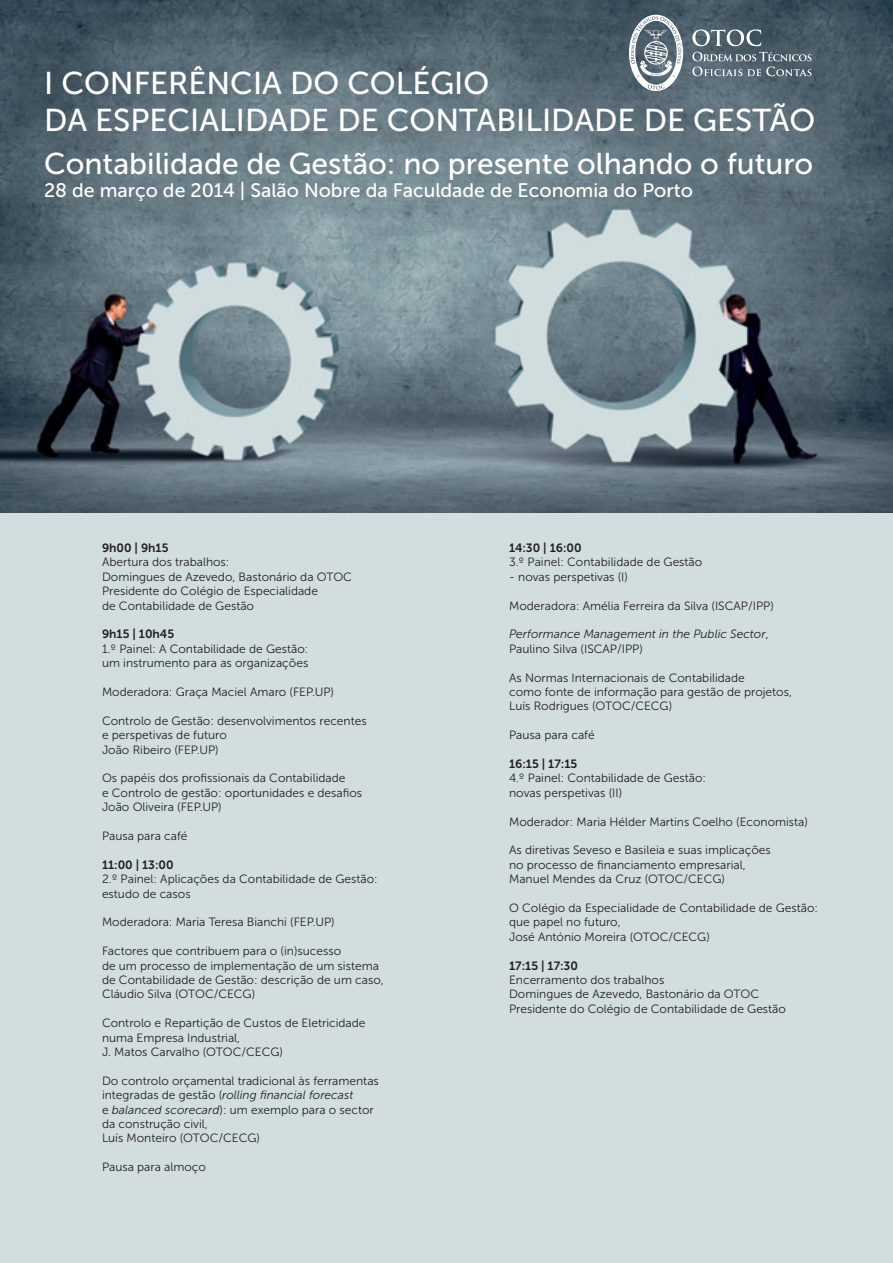
<style>
.page{position:relative;width:893px;height:1263px;background:#d1dddf}
.page>*{position:absolute;margin:0;border:0;box-sizing:border-box;transform-origin:0 0}
.t1{font:31.5px/37.8px "Museo Sans 500";color:#fff}
.t2{font:30px "Museo Sans 500";color:#fff}
.t3{font:19.5px "Museo Sans 500";color:#fff}
.t4{font:12px/14.4px "Museo Sans 300";color:#231f20}
.t5{font:12px "Museo Sans 700";color:#231f20}
.t6{font:italic 12px/14.4px "Museo Sans 300";color:#231f20}
.s1{font-style:italic}
.s2{font-style:normal}
</style>
<div class="page">
<img style="left:0;top:0;width:893px;height:513px">
<svg style="left:692px;top:52px;width:120px;height:9px"></svg>
<svg style="left:692px;top:67px;width:120px;height:9px"></svg>
<svg style="left:692px;top:29px;width:69px;height:17px"></svg>
<svg style="left:629px;top:15px;width:54px;height:76px;background:#8c989f"></svg>
<h1 class="t1" style="left:44px;top:64px;width:772px">I CONFERÊNCIA DO COLÉGIO<br>DA ESPECIALIDADE DE CONTABILIDADE DE GESTÃO</h1>
<h2 class="t2" style="left:44px;top:147px;width:771px">Contabilidade de Gestão: no presente olhando o futuro</h2>
<h3 class="t3" style="left:44px;top:180px;width:650px">28 de março de 2014 | Salão Nobre da Faculdade de Economia do Porto</h3>
<p class="t5" style="left:102px;top:541px;width:68px">9h00 | 9h15</p>
<p class="t4" style="left:102px;top:555px;width:252px">Abertura dos trabalhos:<br>Domingues de Azevedo, Bastonário da OTOC Presidente do Colégio de Especialidade<br>de Contabilidade de Gestão</p>
<p class="t5" style="left:102px;top:628px;width:74px">9h15 | 10h45</p>
<p class="t4" style="left:102px;top:641px;width:208px">1.º Painel: A Contabilidade de Gestão: um instrumento para as organizações</p>
<p class="t4" style="left:102px;top:685px;width:233px">Moderadora: Graça Maciel Amaro (FEP.UP)</p>
<p class="t4" style="left:102px;top:713px;width:266px">Controlo de Gestão: desenvolvimentos recentes e perspetivas de futuro<br>João Ribeiro (FEP.UP)</p>
<p class="t4" style="left:102px;top:771px;width:262px">Os papéis dos profissionais da Contabilidade<br>e Controlo de gestão: oportunidades e desafios<br>João Oliveira (FEP.UP)</p>
<p class="t4" style="left:102px;top:829px;width:87px">Pausa para café</p>
<p class="t5" style="left:102px;top:858px;width:73px">11:00 | 13:00</p>
<p class="t4" style="left:102px;top:872px;width:277px">2.º Painel: Aplicações da Contabilidade de Gestão: estudo de casos</p>
<p class="t4" style="left:102px;top:915px;width:234px">Moderadora: Maria Teresa Bianchi (FEP.UP)</p>
<p class="t4" style="left:102px;top:944px;width:283px">Factores que contribuem para o (in)sucesso<br>de um processo de implementação de um sistema de Contabilidade de Gestão: descrição de um caso, Cláudio Silva (OTOC/CECG)</p>
<p class="t4" style="left:102px;top:1016px;width:265px">Controlo e Repartição de Custos de Eletricidade numa Empresa Industrial,<br>J. Matos Carvalho (OTOC/CECG)</p>
<p class="t4" style="left:102px;top:1073px;width:278px">Do controlo orçamental tradicional às ferramentas integradas de gestão (<span class="s1">rolling financial forecast<br></span>e <span class="s1">balanced scorecard</span>): um exemplo para o sector da construção civil,<br>Luís Monteiro (OTOC/CECG)</p>
<p class="t4" style="left:102px;top:1160px;width:106px">Pausa para almoço</p>
<p class="t5" style="left:509px;top:541px;width:74px">14:30 | 16:00</p>
<p class="t4" style="left:509px;top:555px;width:195px">3.º Painel: Contabilidade de Gestão</p>
<p class="t4" style="left:509px;top:569px;width:120px">- novas perspetivas (I)</p>
<p class="t4" style="left:509px;top:598px;width:266px">Moderadora: Amélia Ferreira da Silva (ISCAP/IPP)</p>
<p class="t6" style="left:509px;top:627px;width:261px">Performance Management in the Public Sector<span class="s2">,<br>Paulino Silva (ISCAP/IPP)</span></p>
<p class="t4" style="left:509px;top:670px;width:284px">As Normas Internacionais de Contabilidade<br>como fonte de informação para gestão de projetos,<br>Luís Rodrigues (OTOC/CECG)</p>
<p class="t4" style="left:509px;top:728px;width:87px">Pausa para café</p>
<p class="t5" style="left:509px;top:757px;width:70px">16:15 | 17:15</p>
<p class="t4" style="left:509px;top:771px;width:199px">4.º Painel: Contabilidade de Gestão: novas perspetivas (II)</p>
<p class="t4" style="left:509px;top:814px;width:300px">Moderador: Maria Hélder Martins Coelho (Economista)</p>
<p class="t4" style="left:509px;top:843px;width:263px">As diretivas Seveso e Basileia e suas implicações no processo de financiamento empresarial,<br>Manuel Mendes da Cruz (OTOC/CECG)</p>
<p class="t4" style="left:509px;top:901px;width:310px">O Colégio da Especialidade de Contabilidade de Gestão: que papel no futuro,<br>José António Moreira (OTOC/CECG)</p>
<p class="t5" style="left:509px;top:959px;width:70px">17:15 | 17:30</p>
<p class="t4" style="left:509px;top:973px;width:278px">Encerramento dos trabalhos<br>Domingues de Azevedo, Bastonário da OTOC<br>Presidente do Colégio de Contabilidade de Gestão</p>
</div>
